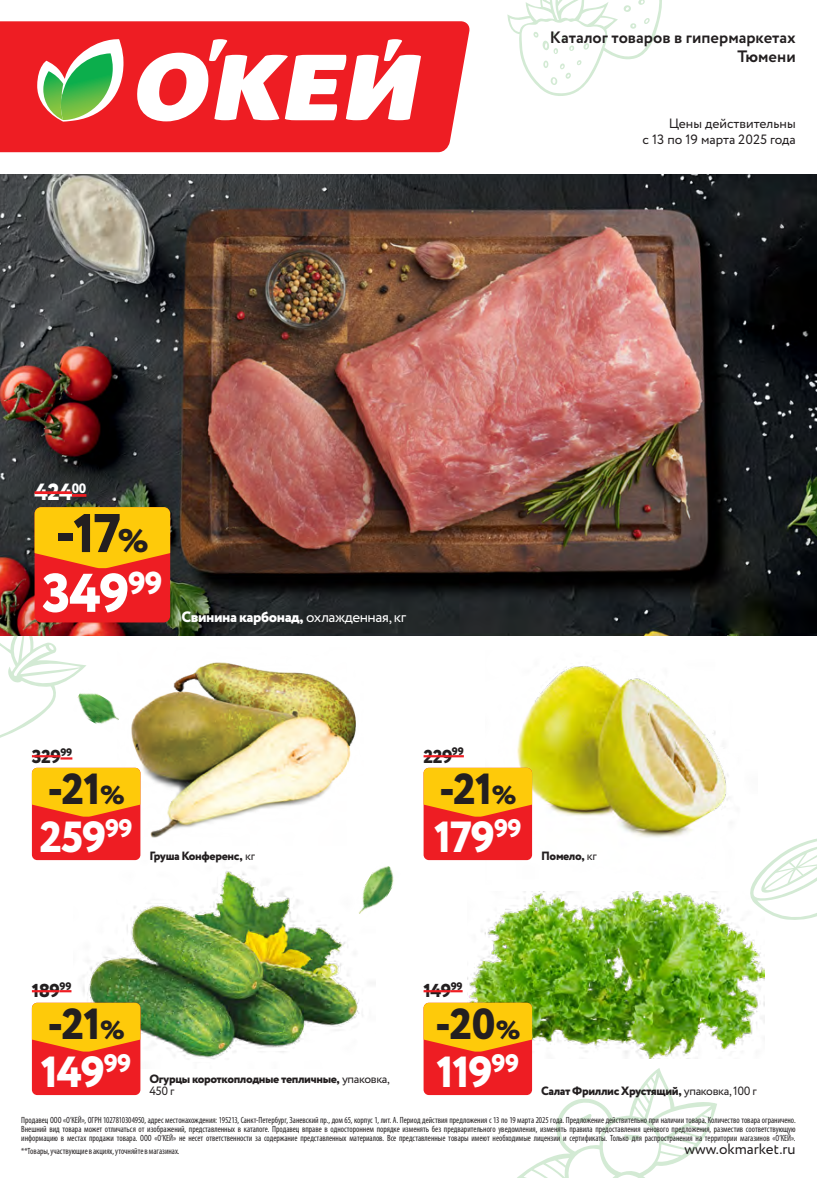
<style>
.page{position:relative;width:817px;height:1178px;background:#fff}
.page>*{position:absolute;margin:0;border:0;box-sizing:border-box;transform-origin:0 0}
.t1{font:800 54.3px "Circe";color:#fff}
.t2{font:800 54.3px "Circe";color:#231f20}
.t3{font:800 43.5px "Circe";letter-spacing:-.03em;color:#fff}
.t4{font:800 43.5px "Circe";letter-spacing:-.015em;color:#231f20}
.t5{font:800 23.4px "Circe";color:#fff}
.t6{font:800 18.75px "Circe";letter-spacing:-.03em;color:#231f20}
.t7{font:700 16.5px/19.8px "Circe";color:#231f20;text-align:right}
.t8{font:800 15px "Circe";letter-spacing:-.03em;color:#fff}
.t9{font:15px "Circe";color:#231f20}
.t10{font:13.5px/16.2px "Circe";color:#231f20;text-align:right}
.t11{font:800 12px/12px "Circe";letter-spacing:-.03em;color:#231f20}
.t12{font:condensed 9px/9px "Myriad Pro";color:#231f20;text-align:justify;scale:.95 1}
.s1{font-size:32.7px}
.s2{font-weight:400}
.s3{font-size:26.1px}
</style>
<div class="page">
<img style="left:86px;top:693px;width:31px;height:31px">
<img style="left:376px;top:866px;width:18px;height:39px">
<svg style="left:0;top:636px;width:86px;height:102px"></svg>
<svg style="left:500px;top:1068px;width:217px;height:110px"></svg>
<svg style="left:507px;top:0;width:155px;height:96px"></svg>
<svg style="left:750px;top:839px;width:66px;height:81px"></svg>
<img style="left:0;top:174px;width:816px;height:462px">
<img style="left:467px;top:892px;width:297px;height:166px">
<img style="left:74px;top:860px;width:302px;height:209px">
<img style="left:117px;top:662px;width:239px;height:184px">
<img style="left:485px;top:665px;width:272px;height:219px">
<div style="left:423px;top:768px;width:109px;height:92px;background:#ee1d23;border-radius:5px"></div>
<svg style="left:423px;top:768px;width:109px;height:49px;background:#fbb40e"></svg>
<hr style="left:423px;top:755px;width:29px;height:2px;background:#ee1d23">
<svg style="left:452px;top:755px;width:12px;height:2px"></svg>
<div style="left:32px;top:1003px;width:108px;height:92px;background:#ee1d23;border-radius:5px"></div>
<svg style="left:32px;top:1003px;width:108px;height:49px;background:#fbb40d"></svg>
<hr style="left:32px;top:990px;width:27px;height:2px;background:#ee1d23">
<svg style="left:60px;top:990px;width:11px;height:2px"></svg>
<div style="left:423px;top:1003px;width:109px;height:92px;background:#ee1d23;border-radius:5px"></div>
<svg style="left:423px;top:1003px;width:109px;height:49px;background:#fbb40e"></svg>
<hr style="left:423px;top:990px;width:27px;height:2px;background:#ee1d23">
<svg style="left:450px;top:990px;width:12px;height:2px"></svg>
<div style="left:35px;top:507px;width:135px;height:115px;background:#ee1d23;border-radius:7px"></div>
<svg style="left:35px;top:507px;width:135px;height:61px;background:#fbb50c"></svg>
<hr style="left:35px;top:491px;width:37px;height:3px;background:#ee1d23">
<hr style="left:72px;top:494px;width:14px;height:3px;background:#ee1d23">
<div style="left:32px;top:768px;width:108px;height:92px;background:#ee1d23;border-radius:5px"></div>
<svg style="left:32px;top:768px;width:108px;height:49px;background:#fcb40d"></svg>
<hr style="left:32px;top:755px;width:28px;height:2px;background:#ee1d23">
<svg style="left:60px;top:757px;width:12px;height:2px"></svg>
<div style="left:0;top:21px;width:469px;height:131px;background:#ee1d23"></div>
<svg style="left:136px;top:39px;width:285px;height:82px"></svg>
<svg style="left:37px;top:38px;width:87px;height:84px"></svg>
<h3 class="t7" style="left:550px;top:28px;width:247px">Каталог товаров в гипермаркетах<br>Тюмени</h3>
<h3 class="t10" style="left:642px;top:115px;width:155px">Цены действительны<br>с 13 по 19 марта 2025 года</h3>
<h3 class="t5" style="left:35px;top:477px;width:53px">424<sup>00</sup></h3>
<h1 class="t2" style="left:56px;top:497px;width:94px">-17<span class="s1">%</span></h1>
<h1 class="t1" style="left:42px;top:556px;width:122px">349<sup>99</sup></h1>
<h3 class="t8" style="left:181px;top:607px;width:226px">Свинина карбонад, <span class="s2">охлажденная, кг</span></h3>
<h3 class="t6" style="left:32px;top:743px;width:42px">329<sup>99</sup></h3>
<h2 class="t4" style="left:47px;top:759px;width:79px">-21<span class="s3">%</span></h2>
<h2 class="t3" style="left:40px;top:807px;width:95px">259<sup>99</sup></h2>
<h3 class="t11" style="left:149px;top:850px;width:107px">Груша Конференс, <span class="s2">кг</span></h3>
<h3 class="t6" style="left:423px;top:743px;width:42px">229<sup>99</sup></h3>
<h2 class="t4" style="left:439px;top:759px;width:79px">-21<span class="s3">%</span></h2>
<h2 class="t3" style="left:434px;top:807px;width:89px">179<sup>99</sup></h2>
<h3 class="t11" style="left:541px;top:850px;width:57px">Помело, <span class="s2">кг</span></h3>
<h3 class="t6" style="left:32px;top:978px;width:41px">189<sup>99</sup></h3>
<h2 class="t4" style="left:47px;top:994px;width:79px">-21<span class="s3">%</span></h2>
<h2 class="t3" style="left:41px;top:1042px;width:92px">149<sup>99</sup></h2>
<h3 class="t11" style="left:149px;top:1073px;width:242px">Огурцы короткоплодные тепличные, <span class="s2">упаковка,<br>450 г</span></h3>
<h3 class="t6" style="left:423px;top:978px;width:41px">149<sup>99</sup></h3>
<h2 class="t4" style="left:435px;top:994px;width:87px">-20<span class="s3">%</span></h2>
<h2 class="t3" style="left:436px;top:1042px;width:84px">119<sup>99</sup></h2>
<h3 class="t11" style="left:541px;top:1085px;width:217px">Салат Фриллис Хрустящий, <span class="s2">упаковка, 100 г</span></h3>
<p class="t12" style="left:21px;top:1116px;width:816px">Продавец ООО «О’КЕЙ», ОГРН 1027810304950, адрес местонахождения: 195213, Санкт-Петербург, Заневский пр., дом 65, корпус 1, лит. А. Период действия предложения с 13 по 19 марта 2025 года. Предложение действительно при наличии товара. Количество товара ограничено.<br>Внешний вид товара может отличаться от изображений, представленных в каталоге. Продавец вправе в одностороннем порядке изменять без предварительного уведомления, изменять правила предоставления ценового предложения, разместив соответствующую информацию в местах продажи товара. ООО «О’КЕЙ» не несет ответственности за содержание представленных материалов. Все представленные товары имеют необходимые лицензии и сертификаты. Только для распространения на территории магазинов «О’КЕЙ».</p>
<p class="t12" style="left:21px;top:1147px;width:168px">**Товары, участвующие в акциях, уточняйте в магазинах.</p>
<h3 class="t9" style="left:684px;top:1139px;width:113px">www.okmarket.ru</h3>
</div>
